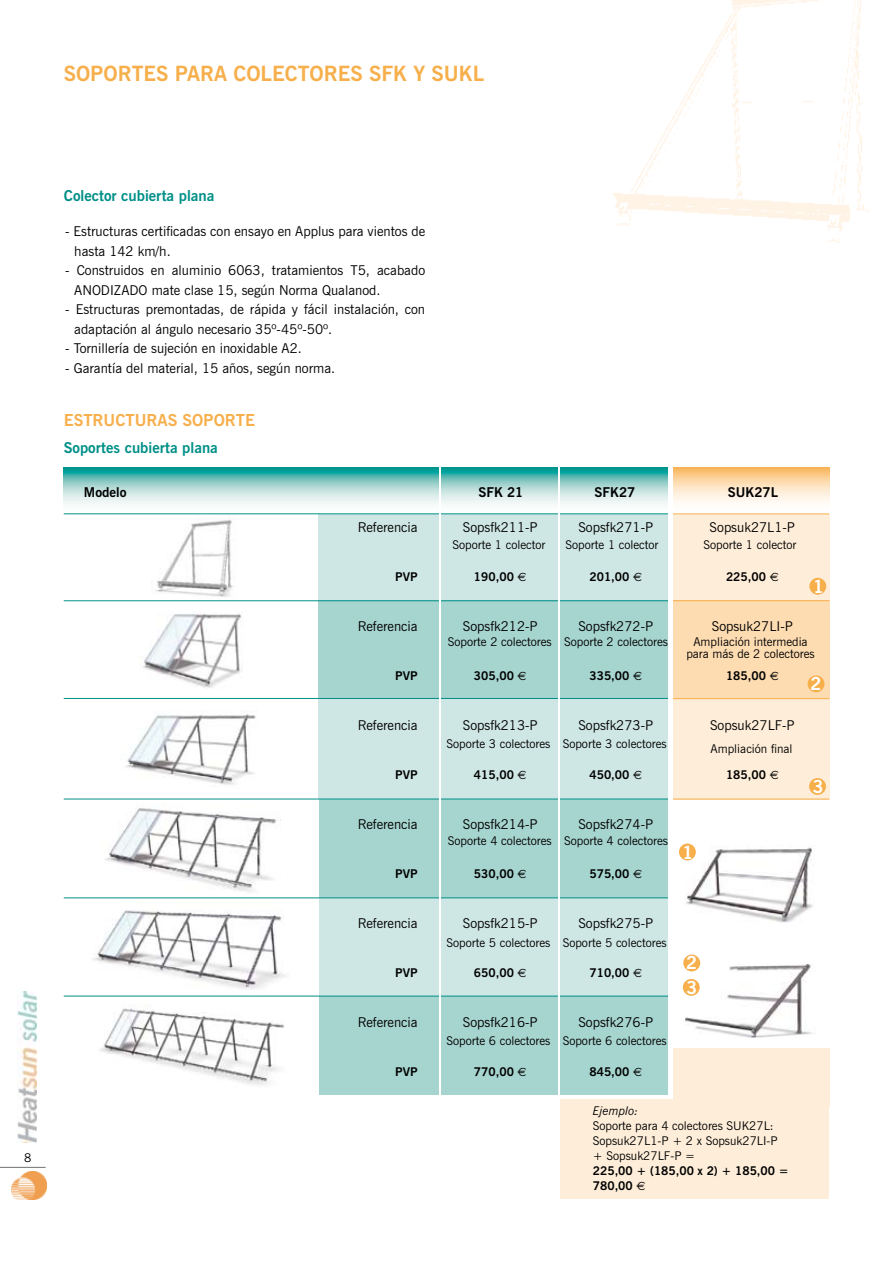
<style>
.page{position:relative;width:893px;height:1263px;background:#fff}
.page>*{position:absolute;margin:0;border:0;box-sizing:border-box;transform-origin:0 0}
.t1{font:700 21px "News Gothic BT";color:#f7af4b}
.t2{font:700 18px/24.6px "News Gothic BT";color:#fff}
.t3{font:700 16.5px "News Gothic BT";color:#f7af4b}
.t4{font:700 15px "News Gothic BT";color:#009088}
.t5{font:13.5px/19.5px "News Gothic BT";color:#000}
.t6{font:700 13.5px "News Gothic BT";color:#000}
.t7{font:12px/15px "News Gothic BT";color:#000;text-align:center}
.t8{font:700 12px/15px "News Gothic BT";color:#000}
.t9{font:italic 12px "News Gothic BT";color:#000}
.s1{font-family:"Euro Sig";font-weight:400}
</style>
<div class="page">
<img style="left:11px;top:1171px;width:35px;height:28px">
<hr style="left:0;top:1167px;width:46px;height:1px;background:#707173">
<img style="left:17px;top:992px;width:19px;height:150px">
<div style="left:560px;top:1100px;width:269px;height:99px;background:#feeed9"></div>
<div style="left:671px;top:503px;width:158px;height:296px;background:#feeed9"></div>
<div style="left:672px;top:601px;width:157px;height:98px;background:#fddcb2"></div>
<svg style="left:673px;top:467px;width:156px;height:47px"></svg>
<img style="left:613px;top:0;width:257px;height:243px">
<div style="left:319px;top:807px;width:349px;height:227px;background:#cfe7e4"></div>
<div style="left:319px;top:495px;width:352px;height:304px;background:#cfe7e4"></div>
<svg style="left:64px;top:467px;width:604px;height:47px"></svg>
<div style="left:319px;top:600px;width:352px;height:99px;background:#a6d4cf"></div>
<div style="left:319px;top:799px;width:350px;height:98px;background:#a6d4cf"></div>
<div style="left:319px;top:996px;width:350px;height:98px;background:#a6d4cf"></div>
<hr style="left:64px;top:514px;width:604px;height:1px;background:#009088">
<hr style="left:64px;top:601px;width:604px;height:1px;background:#009088">
<hr style="left:64px;top:698px;width:604px;height:1px;background:#009088">
<hr style="left:64px;top:799px;width:604px;height:1px;background:#009088">
<hr style="left:64px;top:898px;width:604px;height:1px;background:#009088">
<hr style="left:64px;top:996px;width:605px;height:1px;background:#009088">
<hr style="left:439px;top:458px;width:1px;height:637px;background:#fff">
<hr style="left:558px;top:458px;width:2px;height:637px;background:#fff">
<div style="left:668px;top:458px;width:5px;height:637px;background:#fff"></div>
<img style="left:142px;top:614px;width:100px;height:74px">
<img style="left:125px;top:714px;width:131px;height:71px">
<img style="left:105px;top:808px;width:176px;height:84px">
<img style="left:93px;top:910px;width:192px;height:79px">
<img style="left:100px;top:1005px;width:185px;height:80px">
<div style="left:809px;top:578px;width:17px;height:17px;background:#f7af4b;border-radius:50%"></div>
<div style="left:807px;top:675px;width:17px;height:17px;background:#f7af4b;border-radius:50%"></div>
<div style="left:809px;top:778px;width:17px;height:17px;background:#f7af4b;border-radius:50%"></div>
<hr style="left:673px;top:514px;width:156px;height:1px;background:#f7af4b">
<hr style="left:673px;top:600px;width:156px;height:1px;background:#f7af4b">
<hr style="left:673px;top:698px;width:156px;height:1px;background:#f7af4b">
<hr style="left:673px;top:799px;width:156px;height:1px;background:#f7af4b">
<img style="left:155px;top:519px;width:78px;height:78px">
<div style="left:673px;top:1048px;width:156px;height:58px;background:#feeed9"></div>
<img style="left:685px;top:847px;width:128px;height:76px">
<img style="left:685px;top:965px;width:127px;height:72px">
<div style="left:679px;top:844px;width:17px;height:16px;background:#f7af4b;border-radius:50%"></div>
<div style="left:683px;top:955px;width:17px;height:16px;background:#f7af4b;border-radius:50%"></div>
<div style="left:683px;top:979px;width:17px;height:17px;background:#f7af4b;border-radius:50%"></div>
<h1 class="t1" style="left:64px;top:61px;width:422px">SOPORTES PARA COLECTORES SFK Y SUKL</h1>
<p class="t7" style="left:24px;top:1151px;width:9px">8</p>
<p class="t4" style="left:64px;top:187px;width:152px">Colector cubierta plana</p>
<p class="t5" style="left:74px;top:223px;width:352px;text-indent:-9px">- Estructuras certificadas con ensayo en Applus para vientos de hasta 142 km/h.</p>
<p class="t5" style="left:74px;top:262px;width:352px;text-indent:-9px">- Construidos en aluminio 6063, tratamientos T5, acabado<br>ANODIZADO mate clase 15, según Norma Qualanod.</p>
<p class="t5" style="left:74px;top:301px;width:352px;text-indent:-9px">- Estructuras premontadas, de rápida y fácil instalación, con adaptación al ángulo necesario 35º-45º-50º.</p>
<p class="t5" style="left:65px;top:340px;width:238px">- Tornillería de sujeción en inoxidable A2.</p>
<p class="t5" style="left:65px;top:359px;width:271px">- Garantía del material, 15 años, según norma.</p>
<p class="t3" style="left:64px;top:410px;width:193px">ESTRUCTURAS SOPORTE</p>
<p class="t4" style="left:64px;top:439px;width:156px">Soportes cubierta plana</p>
<p class="t6" style="left:84px;top:484px;width:44px">Modelo</p>
<p class="t6" style="left:478px;top:484px;width:46px">SFK 21</p>
<p class="t6" style="left:595px;top:484px;width:42px">SFK27</p>
<p class="t6" style="left:728px;top:484px;width:52px">SUK27L</p>
<p class="t5" style="left:358px;top:518px;width:61px">Referencia</p>
<p class="t5" style="left:463px;top:518px;width:76px">Sopsfk211-P</p>
<p class="t5" style="left:578px;top:518px;width:76px">Sopsfk271-P</p>
<p class="t5" style="left:710px;top:518px;width:87px">Sopsuk27L1-P</p>
<p class="t8" style="left:395px;top:569px;width:24px">PVP</p>
<p class="t8" style="left:474px;top:569px;width:54px">190,00 <span class="s1">€</span></p>
<p class="t8" style="left:589px;top:569px;width:54px">201,00 <span class="s1">€</span></p>
<p class="t8" style="left:726px;top:569px;width:54px">225,00 <span class="s1">€</span></p>
<p class="t5" style="left:358px;top:617px;width:61px">Referencia</p>
<p class="t5" style="left:463px;top:617px;width:76px">Sopsfk212-P</p>
<p class="t5" style="left:578px;top:617px;width:76px">Sopsfk272-P</p>
<p class="t5" style="left:712px;top:617px;width:83px">Sopsuk27LI-P</p>
<p class="t8" style="left:395px;top:668px;width:24px">PVP</p>
<p class="t8" style="left:474px;top:668px;width:54px">305,00 <span class="s1">€</span></p>
<p class="t8" style="left:589px;top:668px;width:54px">335,00 <span class="s1">€</span></p>
<p class="t8" style="left:726px;top:668px;width:54px">185,00 <span class="s1">€</span></p>
<p class="t5" style="left:358px;top:716px;width:61px">Referencia</p>
<p class="t5" style="left:463px;top:716px;width:76px">Sopsfk213-P</p>
<p class="t5" style="left:578px;top:716px;width:76px">Sopsfk273-P</p>
<p class="t5" style="left:710px;top:716px;width:86px">Sopsuk27LF-P</p>
<p class="t8" style="left:395px;top:767px;width:24px">PVP</p>
<p class="t8" style="left:474px;top:767px;width:54px">415,00 <span class="s1">€</span></p>
<p class="t8" style="left:589px;top:767px;width:54px">450,00 <span class="s1">€</span></p>
<p class="t8" style="left:726px;top:767px;width:54px">185,00 <span class="s1">€</span></p>
<p class="t5" style="left:358px;top:815px;width:61px">Referencia</p>
<p class="t5" style="left:463px;top:815px;width:76px">Sopsfk214-P</p>
<p class="t5" style="left:578px;top:815px;width:76px">Sopsfk274-P</p>
<p class="t8" style="left:395px;top:866px;width:24px">PVP</p>
<p class="t8" style="left:474px;top:866px;width:54px">530,00 <span class="s1">€</span></p>
<p class="t8" style="left:589px;top:866px;width:54px">575,00 <span class="s1">€</span></p>
<p class="t5" style="left:358px;top:914px;width:61px">Referencia</p>
<p class="t5" style="left:463px;top:914px;width:76px">Sopsfk215-P</p>
<p class="t5" style="left:578px;top:914px;width:76px">Sopsfk275-P</p>
<p class="t8" style="left:395px;top:965px;width:24px">PVP</p>
<p class="t8" style="left:474px;top:965px;width:54px">650,00 <span class="s1">€</span></p>
<p class="t8" style="left:589px;top:965px;width:54px">710,00 <span class="s1">€</span></p>
<p class="t5" style="left:358px;top:1013px;width:61px">Referencia</p>
<p class="t5" style="left:463px;top:1013px;width:76px">Sopsfk216-P</p>
<p class="t5" style="left:578px;top:1013px;width:76px">Sopsfk276-P</p>
<p class="t8" style="left:395px;top:1064px;width:24px">PVP</p>
<p class="t8" style="left:474px;top:1064px;width:54px">770,00 <span class="s1">€</span></p>
<p class="t8" style="left:589px;top:1064px;width:54px">845,00 <span class="s1">€</span></p>
<p class="t7" style="left:452px;top:538px;width:94px">Soporte 1 colector</p>
<p class="t7" style="left:565px;top:538px;width:94px">Soporte 1 colector</p>
<p class="t7" style="left:703px;top:538px;width:94px">Soporte 1 colector</p>
<h2 class="t2" style="left:813px;top:575px;width:12px">1</h2>
<p class="t7" style="left:686px;top:637px;width:130px;line-height:12px">Ampliación intermedia para más de 2 colectores</p>
<p class="t7" style="left:448px;top:636px;width:222px">Soporte 2 colectores Soporte 2 colectores</p>
<h2 class="t2" style="left:810px;top:671px;width:12px">2</h2>
<p class="t7" style="left:446px;top:738px;width:222px">Soporte 3 colectores Soporte 3 colectores</p>
<p class="t7" style="left:711px;top:742px;width:83px">Ampliación final</p>
<h2 class="t2" style="left:813px;top:774px;width:12px">3</h2>
<p class="t7" style="left:448px;top:834px;width:222px">Soporte 4 colectores Soporte 4 colectores</p>
<h2 class="t2" style="left:682px;top:840px;width:12px">1</h2>
<p class="t7" style="left:446px;top:936px;width:222px">Soporte 5 colectores Soporte 5 colectores</p>
<h2 class="t2" style="left:686px;top:951px;width:13px">2<br>3</h2>
<p class="t7" style="left:446px;top:1034px;width:222px">Soporte 6 colectores Soporte 6 colectores</p>
<p class="t9" style="left:593px;top:1106px;width:47px">Ejemplo:</p>
<p class="t7" style="left:593px;top:1119px;width:186px;text-align:left">Soporte para 4 colectores SUK27L:<br>Sopsuk27L1-P + 2 x Sopsuk27LI-P + Sopsuk27LF-P =</p>
<p class="t8" style="left:593px;top:1163px;width:197px">225,00 + (185,00 x 2) + 185,00 =<br>780,00 <span class="s1">€</span></p>
</div>
